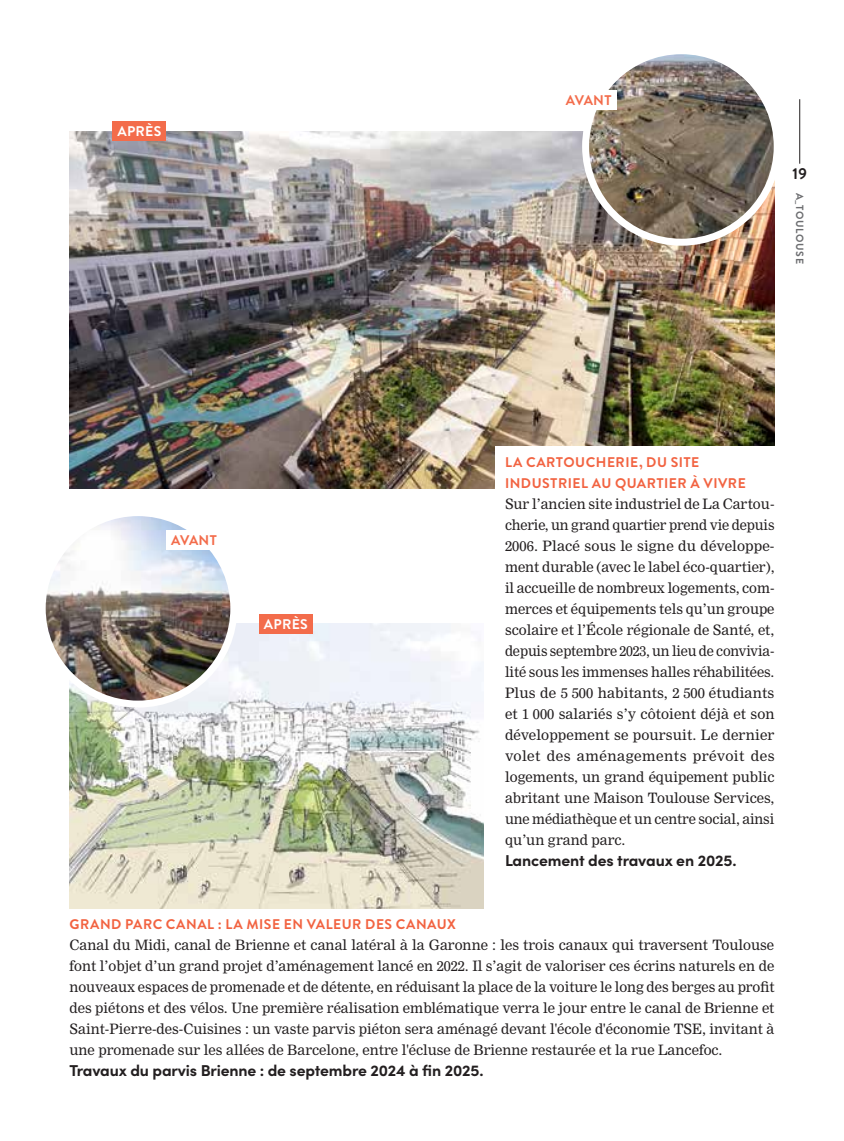
<style>
.page{position:relative;width:844px;height:1141px;background:#fff}
.page>*{position:absolute;margin:0;border:0;box-sizing:border-box;transform-origin:0 0}
.t1{font:700 15.75px "Sofia Pro";letter-spacing:-.01em;color:#231f20}
.t2{font:700 15.75px "Brandon Grotesque";color:#231f20}
.t3{font:14px/21px "Nimrod MT Std";color:#231f20;text-align:justify}
.t4{font:700 14px/21px "Brandon Text";letter-spacing:.035em;color:#f26341}
.t5{font:700 14px "Brandon Grotesque";letter-spacing:-.005em;color:#f36c4b}
.t6{font:700 14px "Brandon Grotesque";letter-spacing:.02em;color:#fff}
.t7{font:700 10.5px "Brandon Grotesque";letter-spacing:.06em;color:#6d6e71}
</style>
<div class="page">
<img style="left:69px;top:131px;width:705px;height:357px">
<img style="left:585px;top:55px;width:190px;height:185px">
<div style="left:582px;top:47px;width:198px;height:199px;border:7px solid #fff;border-radius:50%"></div>
<img style="left:69px;top:623px;width:414px;height:285px">
<img style="left:47px;top:517px;width:187px;height:186px">
<div style="left:39px;top:509px;width:198px;height:199px;border:7px solid #fff;border-radius:50%"></div>
<div style="left:495px;top:446px;width:288px;height:105px;background:#fff"></div>
<div style="left:561px;top:90px;width:55px;height:20px;background:#fff"></div>
<div style="left:166px;top:530px;width:56px;height:20px;background:#fff"></div>
<div style="left:112px;top:121px;width:54px;height:20px;background:#f36c4b"></div>
<div style="left:259px;top:614px;width:54px;height:20px;background:#f36c4b"></div>
<hr style="left:799px;top:99px;width:1px;height:65px;background:#231f20">
<p class="t6" style="left:117px;top:121px;width:45px">APRÈS</p>
<p class="t5" style="left:566px;top:91px;width:47px">AVANT</p>
<p class="t2" style="left:792px;top:163px;width:16px">19</p>
<p class="t7" style="left:806px;top:193px;width:72px;rotate:90deg">A_TOULOUSE</p>
<p class="t5" style="left:171px;top:530px;width:47px">AVANT</p>
<p class="t6" style="left:264px;top:614px;width:45px">APRÈS</p>
<p class="t4" style="left:505px;top:451px;width:242px">LA CARTOUCHERIE, DU SITE<br>INDUSTRIEL AU QUARTIER À VIVRE</p>
<p class="t3" style="left:505px;top:494px;width:271px">Sur l’ancien site industriel de La Cartou&shy;cherie, un grand quartier prend vie depuis 2006. Placé sous le signe du développe&shy;ment durable (avec le label éco-quartier), il accueille de nombreux logements, com&shy;merces et équipements tels qu’un groupe scolaire et l’École régionale de Santé, et, depuis septembre 2023, un lieu de convivia&shy;lité sous les immenses halles réhabilitées.<br>Plus de 5 500 habitants, 2 500 étudiants et 1 000 salariés s’y côtoient déjà et son développement se poursuit. Le dernier volet des aménagements prévoit des logements, un grand équipement public abritant une Maison Toulouse Services, une médiathèque et un centre social, ainsi qu’un grand parc.</p>
<p class="t1" style="left:505px;top:848px;width:233px">Lancement des travaux en 2025.</p>
<p class="t4" style="left:69px;top:913px;width:388px">GRAND PARC CANAL : LA MISE EN VALEUR DES CANAUX</p>
<p class="t3" style="left:69px;top:935px;width:706px">Canal du Midi, canal de Brienne et canal latéral à la Garonne : les trois canaux qui traversent Toulouse font l’objet d’un grand projet d’aménagement lancé en 2022. Il s’agit de valoriser ces écrins naturels en de nouveaux espaces de promenade et de détente, en réduisant la place de la voiture le long des berges au profit des piétons et des vélos. Une première réalisation emblématique verra le jour entre le canal de Brienne et Saint-Pierre-des-Cuisines : un vaste parvis piéton sera aménagé devant l'école d'économie TSE, invitant à une promenade sur les allées de Barcelone, entre l'écluse de Brienne restaurée et la rue Lancefoc.</p>
<p class="t1" style="left:69px;top:1058px;width:415px">Travaux du parvis Brienne : de septembre 2024 à fin 2025.</p>
</div>
